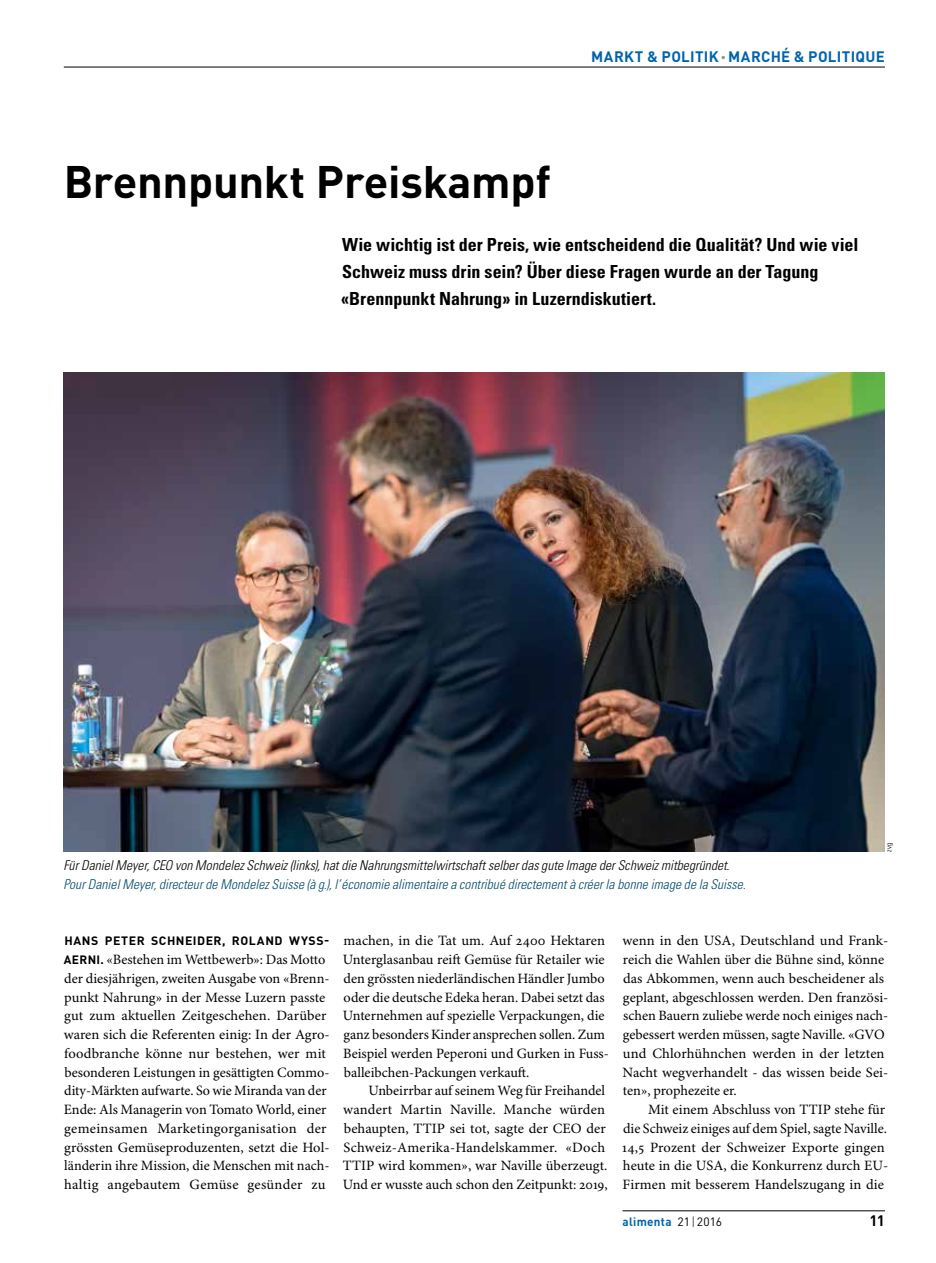
<style>
.page{position:relative;width:936px;height:1263px;background:#fff}
.page>*{position:absolute;margin:0;border:0;box-sizing:border-box;transform-origin:0 0}
.t1{font:700 45px "DIN Pro";letter-spacing:-.01em;color:#000}
.t2{font:700 condensed 18px/27px "Univers LT Std";color:#000}
.t3{font:700 15px "DIN Pro";letter-spacing:.02em;color:#0064ad}
.t4{font:700 15px "DIN Pro";color:#000}
.t5{font:14.25px/18.8px "Minion Pro";color:#000}
.t6{font:italic 300 condensed 13.5px "Univers LT Std";letter-spacing:.005em;color:#004b6c}
.t7{font:italic 300 condensed 13.5px "Univers LT Std";letter-spacing:.005em;color:#000}
.t8{font:700 12px "DIN Pro";letter-spacing:.04em;color:#000}
.t9{font:700 12px "DIN Pro";letter-spacing:.025em;color:#0064ad}
.t10{font:300 condensed 7.5px "Univers LT Std";color:#000}
.s1{font-size:10.5px;color:#90979c}
.s2{font-family:"DIN Pro";font-weight:700;font-size:12px}
.s3{font-weight:400;color:#000}
.s4{font-weight:300;color:#000}
</style>
<div class="page">
<hr style="left:622px;top:1210px;width:262px;height:1px;background:#000">
<hr style="left:64px;top:67px;width:820px;height:1px;background:#000">
<img style="left:64px;top:373px;width:820px;height:478px">
<p class="t3" style="left:591px;top:45px;width:295px">MARKT &amp; POLITIK <span class="s1">•</span> MARCHÉ &amp; POLITIQUE</p>
<h1 class="t1" style="left:64px;top:144px;width:488px">Brennpunkt Preiskampf</h1>
<p class="t2" style="left:341px;top:231px;width:519px">Wie wichtig ist der Preis, wie entscheidend die Qualität? Und wie viel<br>Schweiz muss drin sein? Über diese Fragen wurde an der Tagung «Brennpunkt Nahrung» in Luzerndiskutiert.</p>
<p class="t7" style="left:63px;top:857px;width:667px">Für Daniel Meyer, CEO von Mondelez Schweiz (links), hat die Nahrungsmittelwirtschaft selber das gute Image der Schweiz mitbegründet.</p>
<p class="t6" style="left:63px;top:876px;width:683px">Pour Daniel Meyer, directeur de Mondelez Suisse (à g.), l’économie alimentaire a contribué directement à créer la bonne image de la Suisse.</p>
<p class="t10" style="left:884px;top:851px;width:11px;rotate:-90deg">zvg</p>
<p class="t8" style="left:64px;top:931px;width:266px">HANS PETER SCHNEIDER, ROLAND WYSS-</p>
<p class="t5" style="left:64px;top:951px;width:267px"><span class="s2">AERNI.</span> «Bestehen im Wettbewerb»: Das Motto der diesjährigen, zweiten Ausgabe von «Brenn&shy;punkt Nahrung» in der Messe Luzern passte gut zum aktuellen Zeitgeschehen. Darüber waren sich die Referenten einig: In der Agro&shy;foodbranche könne nur bestehen, wer mit besonderen Leistungen in gesättigten Commo&shy;dity-Märkten aufwarte. So wie Miranda van der Ende: Als Managerin von Tomato World, einer gemeinsamen Marketingorganisation der grössten Gemüseproduzenten, setzt die Hol&shy;länderin ihre Mission, die Menschen mit nach&shy;haltig angebautem Gemüse gesünder zu</p>
<p class="t5" style="left:343px;top:932px;width:267px">machen, in die Tat um. Auf 2400 Hektaren Unterglasanbau reift Gemüse für Retailer wie den grössten niederländischen Händler Jumbo oder die deutsche Edeka heran. Dabei setzt das Unternehmen auf spezielle Verpackungen, die ganz besonders Kinder ansprechen sollen. Zum Beispiel werden Peperoni und Gurken in Fuss&shy;balleibchen-Packungen verkauft.</p>
<p class="t5" style="left:342px;top:1082px;width:266px;text-indent:26px">Unbeirrbar auf seinem Weg für Freihandel wandert Martin Naville. Manche würden behaupten, TTIP sei tot, sagte der CEO der Schweiz-Amerika-Handelskammer. «Doch TTIP wird kommen», war Naville überzeugt.<br>Und er wusste auch schon den Zeitpunkt: 2019,</p>
<p class="t5" style="left:622px;top:932px;width:267px">wenn in den USA, Deutschland und Frank&shy;reich die Wahlen über die Bühne sind, könne das Abkommen, wenn auch bescheidener als geplant, abgeschlossen werden. Den französi&shy;schen Bauern zuliebe werde noch einiges nach&shy;gebessert werden müssen, sagte Naville. «GVO und Chlorhühnchen werden in der letzten Nacht wegverhandelt - das wissen beide Sei&shy;ten», prophezeite er.</p>
<p class="t5" style="left:622px;top:1101px;width:268px;text-indent:26px">Mit einem Abschluss von TTIP stehe für die Schweiz einiges auf dem Spiel, sagte Naville.<br>14,5 Prozent der Schweizer Exporte gingen heute in die USA, die Konkurrenz durch EU-Firmen mit besserem Handelszugang in die</p>
<p class="t9" style="left:622px;top:1212px;width:101px">alimenta <span class="s3">21</span><span class="s4">|</span><span class="s3">2016</span></p>
<p class="t4" style="left:869px;top:1208px;width:17px">11</p>
</div>
